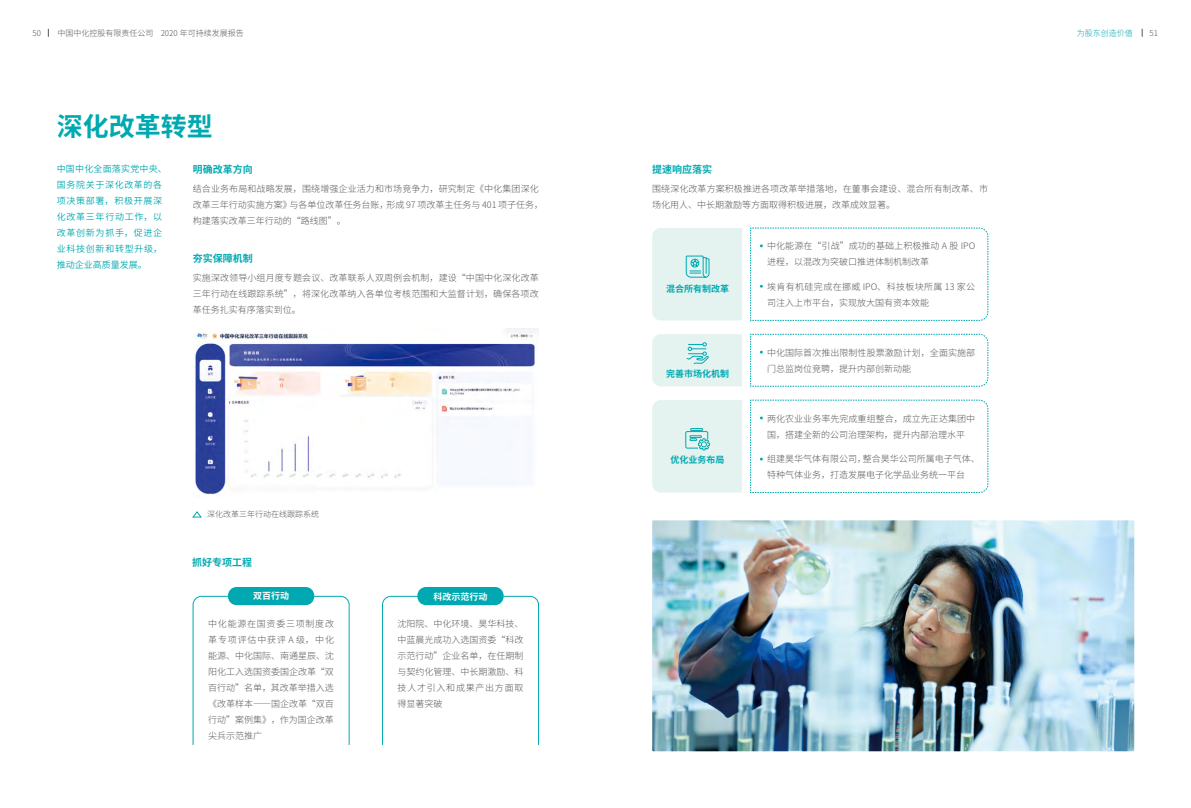
<style>
.page{position:relative;width:1191px;height:808px;background:#fff}
.page>*{position:absolute;margin:0;border:0;box-sizing:border-box;transform-origin:0 0}
.t1{font:700 26px "Source Han Sans CN";color:#00a9b1}
.t2{font:700 10px "Source Han Sans CN";color:#00a9b1}
.t3{font:300 9px/16px "Source Han Sans CN";color:#595757}
.t4{font:9px/16px "Source Han Sans CN";letter-spacing:.08em;color:#00a9b1}
.t5{font:700 9px "Source Han Sans CN";color:#00a9b1}
.t6{font:700 9px "Source Han Sans CN";color:#fff}
.t7{font:300 8px "Source Han Sans CN";color:#595757}
.t8{font:300 8px "Source Han Sans CN";color:#00a9b1}
</style>
<div class="page">
<img style="left:195px;top:328px;width:343px;height:168px">
<svg style="left:193px;top:596px;width:157px;height:149px"></svg>
<svg style="left:382px;top:596px;width:157px;height:149px"></svg>
<div style="left:228px;top:587px;width:86px;height:18px;background:#00a9b1;border-radius:9px"></div>
<div style="left:417px;top:587px;width:86px;height:18px;background:#00a9b1;border-radius:9px"></div>
<img style="left:652px;top:520px;width:482px;height:231px">
<svg style="left:750px;top:228px;width:238px;height:93px"></svg>
<svg style="left:750px;top:334px;width:238px;height:53px"></svg>
<svg style="left:750px;top:400px;width:238px;height:93px"></svg>
<div style="left:652px;top:228px;width:90px;height:92px;background:#e4f3ef"></div>
<div style="left:652px;top:334px;width:90px;height:52px;background:#e4f3ef"></div>
<div style="left:652px;top:400px;width:90px;height:92px;background:#e4f3ef"></div>
<svg style="left:193px;top:511px;width:8px;height:6px"></svg>
<p class="t7" style="left:32px;top:28px;width:10px">50</p>
<p class="t7" style="left:58px;top:28px;width:188px">中国中化控股有限责任公司 2020 年可持续发展报告</p>
<p class="t8" style="left:1077px;top:28px;width:57px">为股东创造价值</p>
<p class="t7" style="left:1149px;top:28px;width:10px">51</p>
<h1 class="t1" style="left:57px;top:112px;width:157px">深化改革转型</h1>
<p class="t4" style="left:57px;top:161px;width:112px">中国中化全面落实党中央、国务院关于深化改革的各项决策部署，积极开展深化改革三年行动工作，以改革创新为抓手，促进企业科技创新和转型升级，推动企业高质量发展。</p>
<p class="t2" style="left:193px;top:164px;width:61px">明确改革方向</p>
<p class="t3" style="left:193px;top:181px;width:352px">结合业务布局和战略发展，围绕增强企业活力和市场竞争力，研究制定《中化集团深化改革三年行动实施方案》与各单位改革任务台账，形成 97 项改革主任务与 401 项子任务，构建落实改革三年行动的“路线图”。</p>
<p class="t2" style="left:193px;top:253px;width:61px">夯实保障机制</p>
<p class="t3" style="left:193px;top:270px;width:347px;text-align:justify">实施深改领导小组月度专题会议、改革联系人双周例会机制，建设“中国中化深化改革三年行动在线跟踪系统”，将深化改革纳入各单位考核范围和大监督计划，确保各项改革任务扎实有序落实到位。</p>
<p class="t7" style="left:207px;top:510px;width:113px">深化改革三年行动在线跟踪系统</p>
<p class="t2" style="left:192px;top:556px;width:61px">抓好专项工程</p>
<p class="t6" style="left:253px;top:591px;width:38px">双百行动</p>
<p class="t6" style="left:433px;top:591px;width:55px">科改示范行动</p>
<p class="t3" style="left:208px;top:616px;width:127px;text-align:justify">中化能源在国资委三项制度改革专项评估中获评 A 级，中化能源、中化国际、南通星辰、沈阳化工入选国资委国企改革“双百行动”名单，其改革举措入选《改革样本——国企改革“双百行动”案例集》，作为国企改革尖兵示范推广</p>
<p class="t3" style="left:397px;top:616px;width:127px;text-align:justify">沈阳院、中化环境、昊华科技、中蓝晨光成功入选国资委“科改示范行动”企业名单，在任期制与契约化管理、中长期激励、科技人才引入和成果产出方面取得显著突破</p>
<p class="t2" style="left:652px;top:164px;width:61px">提速响应落实</p>
<p class="t3" style="left:652px;top:181px;width:337px">围绕深化改革方案积极推进各项改革举措落地，在董事会建设、混合所有制改革、市场化用人、中长期激励等方面取得积极进展，改革成效显著。</p>
<p class="t5" style="left:666px;top:283px;width:64px">混合所有制改革</p>
<p class="t5" style="left:666px;top:369px;width:64px">完善市场化机制</p>
<p class="t5" style="left:670px;top:455px;width:55px">优化业务布局</p>
<p class="t3" style="left:767px;top:238px;width:210px">中化能源在“引战”成功的基础上积极推动 A 股 IPO进程，以混改为突破口推进体制机制改革</p>
<p class="t3" style="left:767px;top:279px;width:210px">埃肯有机硅完成在挪威 IPO、科技板块所属 13 家公司注入上市平台，实现放大国有资本效能</p>
<p class="t3" style="left:767px;top:345px;width:209px">中化国际首次推出限制性股票激励计划，全面实施部门总监岗位竞聘，提升内部创新动能</p>
<p class="t3" style="left:767px;top:410px;width:209px">两化农业业务率先完成重组整合，成立先正达集团中国，搭建全新的公司治理架构，提升内部治理水平</p>
<p class="t3" style="left:767px;top:451px;width:214px">组建昊华气体有限公司，整合昊华公司所属电子气体、特种气体业务，打造发展电子化学品业务统一平台</p>
</div>
